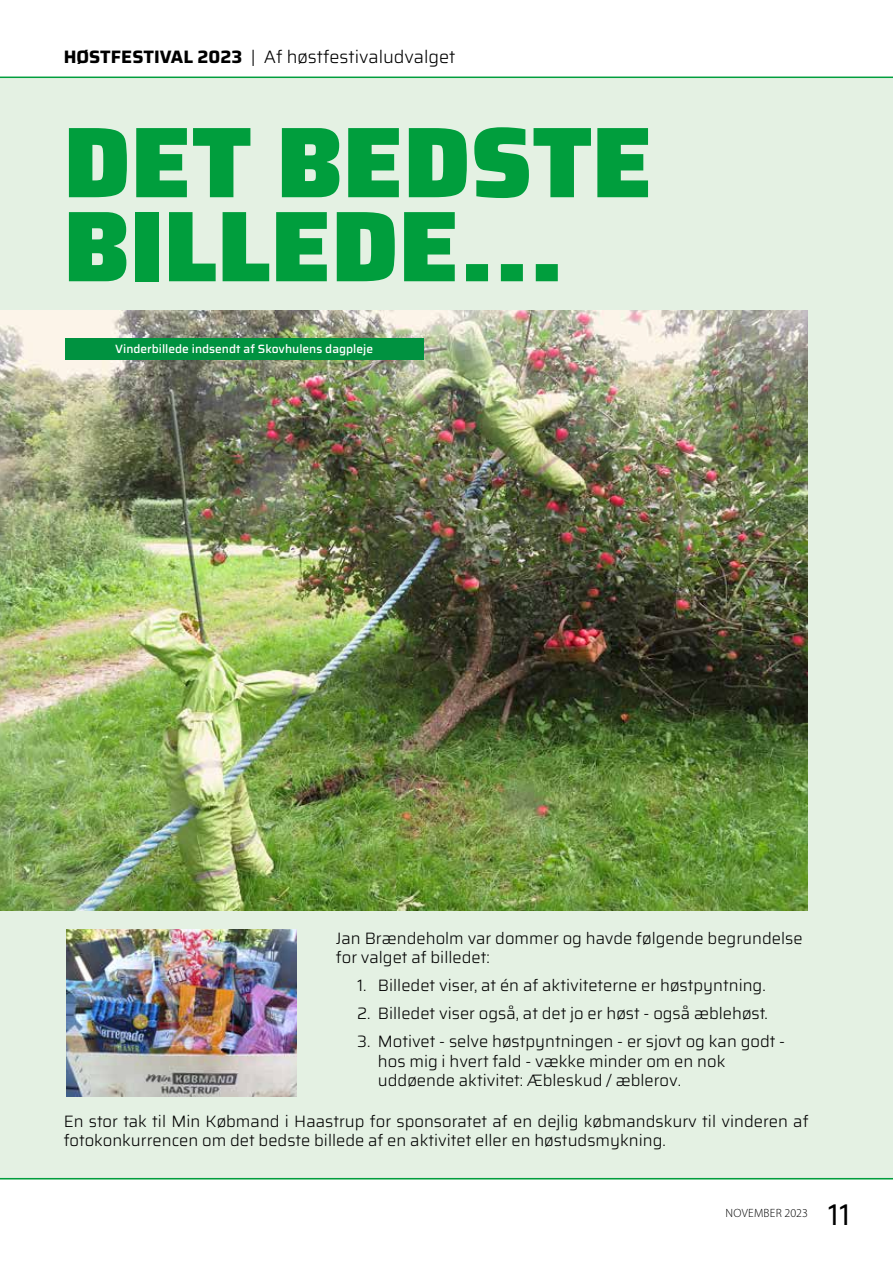
<style>
.page{position:relative;width:893px;height:1263px;background:#fff}
.page>*{position:absolute;margin:0;border:0;box-sizing:border-box;transform-origin:0 0}
.t1{font:900 100.5px/84px "Saira";color:#009e3d}
.t2{font:30px "Saira";color:#000}
.t3{font:300 18px "Saira";color:#000}
.t4{font:300 16.5px/19.5px "Saira";color:#000}
.t5{font:500 12px "Saira";color:#fff}
.t6{font:300 12px "Myriad Pro";letter-spacing:.02em;color:#000}
.s1{font-weight:700}
</style>
<div class="page">
<div style="left:0;top:79px;width:893px;height:1101px;background:#e4f1e3"></div>
<hr style="left:0;top:77px;width:893px;height:1px;background:#009e3d">
<hr style="left:0;top:1178px;width:893px;height:1px;background:#009e3d">
<img style="left:0;top:310px;width:808px;height:600px">
<div style="left:65px;top:339px;width:358px;height:21px;background:#009240"></div>
<img style="left:67px;top:929px;width:230px;height:168px">
<p class="t3" style="left:64px;top:43px;width:393px"><span class="s1">HØSTFESTIVAL 2023</span> | Af høstfestivaludvalget</p>
<h1 class="t1" style="left:64px;top:120px;width:591px">DET BEDSTE<br>BILLEDE…</h1>
<p class="t5" style="left:115px;top:339px;width:259px">Vinderbillede indsendt af Skovhulens dagpleje</p>
<p class="t4" style="left:336px;top:928px;width:468px">Jan Brændeholm var dommer og havde følgende begrundelse for valget af billedet:</p>
<p class="t4" style="left:357px;top:975px;width:410px">1. Billedet viser, at én af aktiviteterne er høstpyntning.</p>
<p class="t4" style="left:357px;top:1003px;width:412px">2. Billedet viser også, at det jo er høst - også æblehøst.</p>
<p class="t4" style="left:378px;top:1031px;width:409px;text-indent:-21px">3. Motivet - selve høstpyntningen - er sjovt og kan godt - hos mig i hvert fald - vække minder om en nok uddøende aktivitet: Æbleskud / æblerov.</p>
<p class="t4" style="left:64px;top:1111px;width:746px">En stor tak til Min Købmand i Haastrup for sponsoratet af en dejlig købmandskurv til vinderen af fotokonkurrencen om det bedste billede af en aktivitet eller en høstudsmykning.</p>
<p class="t6" style="left:725px;top:1205px;width:84px">NOVEMBER 2023</p>
<h2 class="t2" style="left:828px;top:1192px;width:24px">11</h2>
</div>
